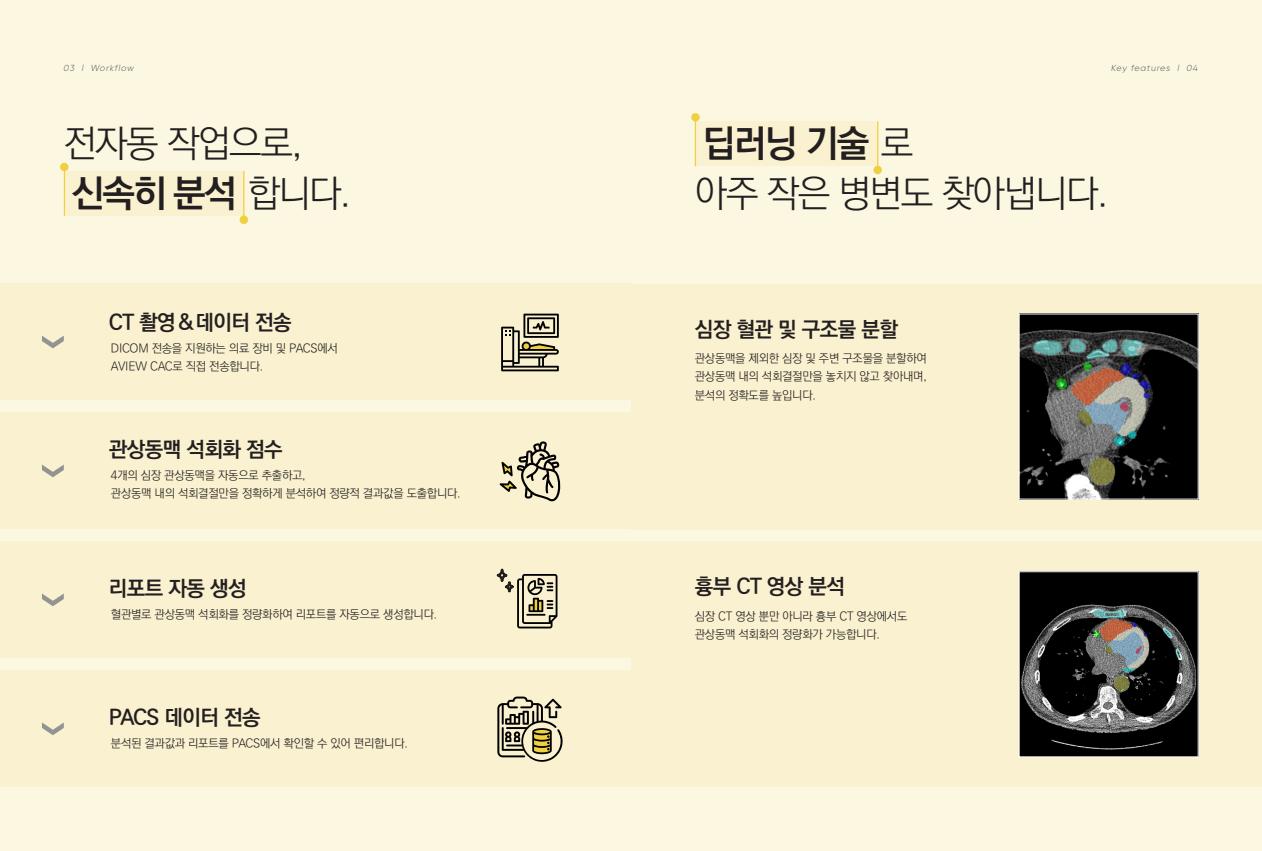
<style>
.page{position:relative;width:1262px;height:851px;background:#fff}
.page>*{position:absolute;margin:0;border:0;box-sizing:border-box;transform-origin:0 0}
.t1{font:37.5px "Ko Pub World Dotum PL";letter-spacing:-.04em;color:#231f20}
.t2{font:37.5px "Ko Pub World Dotum PB";letter-spacing:-.045em;color:#231f20}
.t3{font:21.25px "Ko Pub World Dotum PB";letter-spacing:-.025em;color:#231f20}
.t4{font:11.88px/18.1px "Ko Pub World Dotum PL";letter-spacing:-.02em;color:#231f20}
.t5{font:italic 300 8.75px "Gilroy";color:#57585a}
.s1{font-family:"Ko Pub World Dotum PL"}
</style>
<div class="page">
<div style="left:0;top:0;width:1261px;height:850px;background:#fbf7e1"></div>
<div style="left:64px;top:171px;width:180px;height:45px;background:#f9f1cf"></div>
<div style="left:60px;top:163px;width:9px;height:8px;background:#efd041;border-radius:50%"></div>
<hr style="left:64px;top:170px;width:1px;height:46px;background:#efd041">
<hr style="left:243px;top:171px;width:1px;height:45px;background:#efd041">
<div style="left:240px;top:215px;width:8px;height:9px;background:#efd041;border-radius:50%"></div>
<div style="left:0;top:283px;width:631px;height:117px;background:#f9f1cf"></div>
<div style="left:0;top:412px;width:631px;height:117px;background:#f9f1cf"></div>
<div style="left:0;top:541px;width:631px;height:117px;background:#f9f1cf"></div>
<div style="left:0;top:670px;width:631px;height:117px;background:#f9f1cf"></div>
<div style="left:631px;top:283px;width:630px;height:246px;background:#f9f1cf"></div>
<div style="left:631px;top:541px;width:630px;height:246px;background:#f9f1cf"></div>
<div style="left:695px;top:121px;width:182px;height:45px;background:#f9f1cf"></div>
<hr style="left:694px;top:121px;width:2px;height:45px;background:#efd041">
<div style="left:691px;top:113px;width:8px;height:9px;background:#efd041;border-radius:50%"></div>
<hr style="left:877px;top:121px;width:1px;height:46px;background:#efd041">
<div style="left:873px;top:166px;width:9px;height:8px;background:#efd041;border-radius:50%"></div>
<img style="left:1020px;top:315px;width:176px;height:182px">
<div style="left:1018px;top:313px;width:180px;height:186px;border:1px solid #fff"></div>
<img style="left:1020px;top:573px;width:176px;height:182px">
<svg style="left:501px;top:313px;width:58px;height:58px"></svg>
<svg style="left:499px;top:441px;width:62px;height:60px"></svg>
<svg style="left:497px;top:569px;width:60px;height:59px"></svg>
<svg style="left:497px;top:696px;width:66px;height:66px"></svg>
<svg style="left:42px;top:335px;width:22px;height:13px"></svg>
<svg style="left:42px;top:464px;width:22px;height:13px"></svg>
<svg style="left:42px;top:593px;width:22px;height:13px"></svg>
<svg style="left:42px;top:722px;width:22px;height:13px"></svg>
<p class="t5" style="left:63px;top:63px;width:74px">03 l Workflow</p>
<p class="t5" style="left:1110px;top:63px;width:90px">Key features l 04</p>
<p class="t1" style="left:64px;top:117px;width:241px">전자동 작업으로,</p>
<p class="t2" style="left:72px;top:167px;width:281px">신속히 분석 <span class="s1">합니다.</span></p>
<p class="t3" style="left:109px;top:307px;width:184px">CT 촬영&amp;데이터 전송</p>
<p class="t4" style="left:111px;top:339px;width:228px">DICOM 전송을 지원하는 의료 장비 및 PACS에서</p>
<p class="t4" style="left:111px;top:357px;width:154px">AVIEW CAC로 직접 전송합니다.</p>
<p class="t3" style="left:109px;top:434px;width:175px">관상동맥 석회화 점수</p>
<p class="t4" style="left:111px;top:466px;width:351px">4개의 심장 관상동맥을 자동으로 추출하고,<br>관상동맥 내의 석회결절만을 정확하게 분석하여 정량적 결과값을 도출합니다.</p>
<p class="t3" style="left:109px;top:573px;width:139px">리포트 자동 생성</p>
<p class="t4" style="left:111px;top:605px;width:328px">혈관별로 관상동맥 석회화를 정량화하여 리포트를 자동으로 생성합니다.</p>
<p class="t3" style="left:109px;top:702px;width:153px">PACS 데이터 전송</p>
<p class="t4" style="left:111px;top:734px;width:299px">분석된 결과값과 리포트를 PACS에서 확인할 수 있어 편리합니다.</p>
<p class="t2" style="left:702px;top:117px;width:212px">딥러닝 기술 <span class="s1">로</span></p>
<p class="t1" style="left:694px;top:167px;width:415px">아주 작은 병변도 찾아냅니다.</p>
<p class="t3" style="left:694px;top:313px;width:205px">심장 혈관 및 구조물 분할</p>
<p class="t4" style="left:694px;top:350px;width:233px">관상동맥을 제외한 심장 및 주변 구조물을 분할하여</p>
<p class="t4" style="left:694px;top:368px;width:234px">관상동맥 내의 석회결절만을 놓치지 않고 찾아내며,</p>
<p class="t4" style="left:694px;top:386px;width:123px">분석의 정확도를 높입니다.</p>
<p class="t3" style="left:694px;top:571px;width:152px">흉부 CT 영상 분석</p>
<p class="t4" style="left:694px;top:607px;width:214px">심장 CT 영상 뿐만 아니라 흉부 CT 영상에서도</p>
<p class="t4" style="left:694px;top:625px;width:187px">관상동맥 석회화의 정량화가 가능합니다.</p>
</div>
